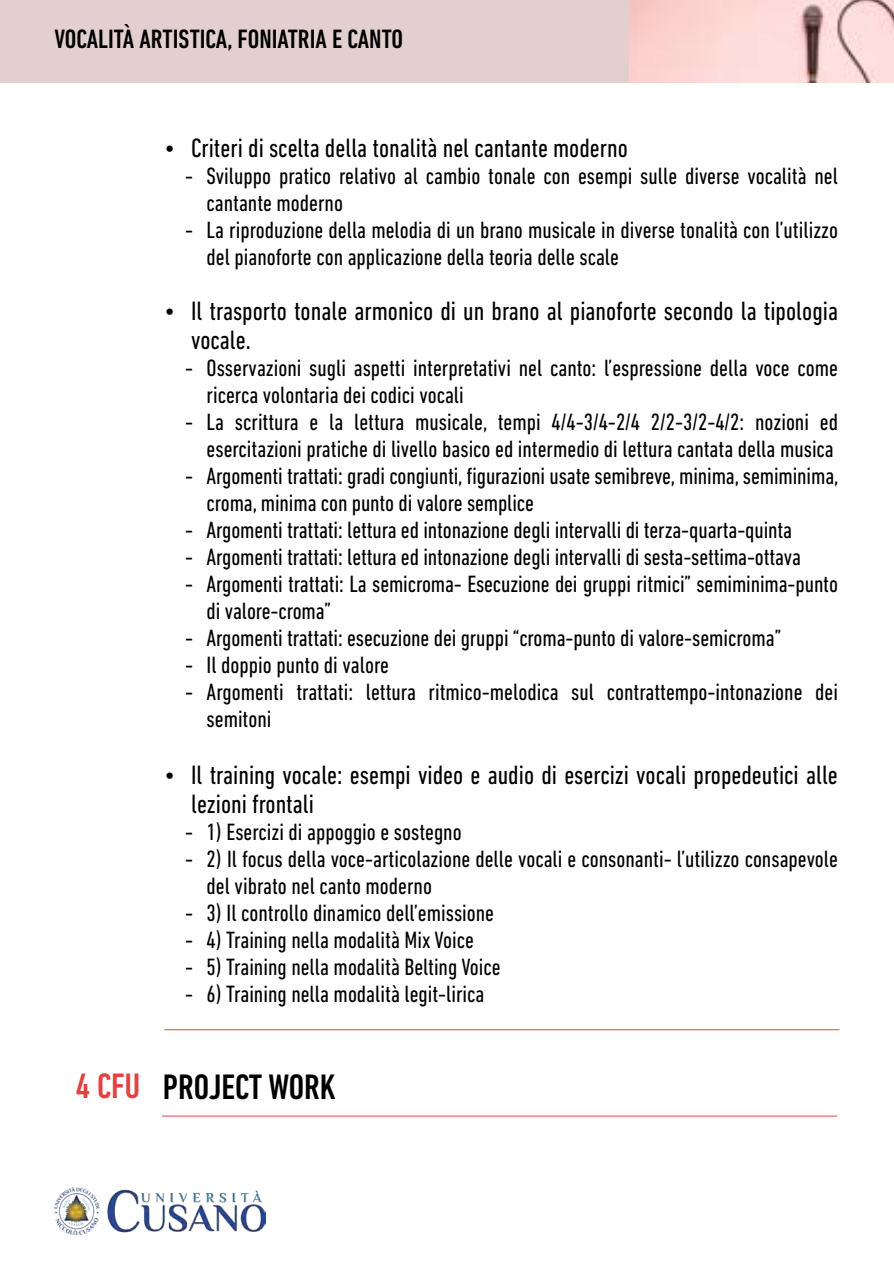
<style>
.page{position:relative;width:894px;height:1264px;background:#fff}
.page>*{position:absolute;margin:0;border:0;box-sizing:border-box;transform-origin:0 0}
.t1{font:500 condensed 36px "DIN Next LT Pro";color:#000}
.t2{font:500 condensed 36px "DIN Next LT Pro";color:#e34242}
.t3{font:condensed 27px/28.5px "DIN Next LT Pro";color:#000}
.t4{font:500 condensed 27px "DIN Next LT Pro";color:#000}
.t5{font:condensed 24px/27px "DIN Next LT Pro";color:#000}
</style>
<div class="page">
<img style="left:54px;top:1187px;width:211px;height:47px">
<div style="left:0;top:0;width:893px;height:83px;background:#e3cfcf"></div>
<hr style="left:164px;top:1029px;width:675px;height:1px;background:#e34242">
<hr style="left:162px;top:1115px;width:675px;height:1px;background:#e34242">
<img style="left:630px;top:0;width:263px;height:83px">
<p class="t4" style="left:54px;top:24px;width:350px">VOCALITÀ ARTISTICA, FONIATRIA E CANTO</p>
<p class="t3" style="left:164px;top:133px;width:465px">• Criteri di scelta della tonalità nel cantante moderno</p>
<p class="t5" style="left:206px;top:162px;width:633px;text-indent:-21px">- Sviluppo pratico relativo al cambio tonale con esempi sulle diverse vocalità nel cantante moderno</p>
<p class="t5" style="left:206px;top:216px;width:633px;text-indent:-21px">- La riproduzione della melodia di un brano musicale in diverse tonalità con l’utilizzo del pianoforte con applicazione della teoria delle scale</p>
<p class="t3" style="left:191px;top:296px;width:648px;text-indent:-27px">• Il trasporto tonale armonico di un brano al pianoforte secondo la tipologia vocale.</p>
<p class="t5" style="left:206px;top:354px;width:632px;text-indent:-21px">- Osservazioni sugli aspetti interpretativi nel canto: l’espressione della voce come ricerca volontaria dei codici vocali</p>
<p class="t5" style="left:185px;top:408px;width:654px;text-align:right">- La scrittura e la lettura musicale, tempi 4/4-3/4-2/4 2/2-3/2-4/2: nozioni ed esercitazioni pratiche di livello basico ed intermedio di lettura cantata della musica</p>
<p class="t5" style="left:206px;top:462px;width:633px;text-indent:-21px">- Argomenti trattati: gradi congiunti, figurazioni usate semibreve, minima, semiminima, croma, minima con punto di valore semplice</p>
<p class="t5" style="left:185px;top:516px;width:608px">- Argomenti trattati: lettura ed intonazione degli intervalli di terza-quarta-quinta</p>
<p class="t5" style="left:185px;top:543px;width:617px">- Argomenti trattati: lettura ed intonazione degli intervalli di sesta-settima-ottava</p>
<p class="t5" style="left:206px;top:570px;width:632px;text-indent:-21px">- Argomenti trattati: La semicroma- Esecuzione dei gruppi ritmici” semiminima-punto di valore-croma”</p>
<p class="t5" style="left:185px;top:624px;width:597px">- Argomenti trattati: esecuzione dei gruppi “croma-punto di valore-semicroma”</p>
<p class="t5" style="left:185px;top:651px;width:205px">- Il doppio punto di valore</p>
<p class="t5" style="left:206px;top:678px;width:632px;text-indent:-21px">- Argomenti trattati: lettura ritmico-melodica sul contrattempo-intonazione dei semitoni</p>
<p class="t3" style="left:191px;top:760px;width:648px;text-indent:-27px">• Il training vocale: esempi video e audio di esercizi vocali propedeutici alle lezioni frontali</p>
<p class="t5" style="left:185px;top:817px;width:278px">- 1) Esercizi di appoggio e sostegno</p>
<p class="t5" style="left:206px;top:844px;width:633px;text-indent:-21px">- 2) Il focus della voce-articolazione delle vocali e consonanti- l’utilizzo consapevole del vibrato nel canto moderno</p>
<p class="t5" style="left:185px;top:898px;width:310px">- 3) Il controllo dinamico dell’emissione</p>
<p class="t5" style="left:185px;top:925px;width:290px">- 4) Training nella modalità Mix Voice</p>
<p class="t5" style="left:185px;top:952px;width:317px">- 5) Training nella modalità Belting Voice</p>
<p class="t5" style="left:185px;top:979px;width:301px">- 6) Training nella modalità legit-lirica</p>
<p class="t2" style="left:76px;top:1065px;width:66px">4 CFU</p>
<p class="t1" style="left:163px;top:1065px;width:174px">PROJECT WORK</p>
</div>
